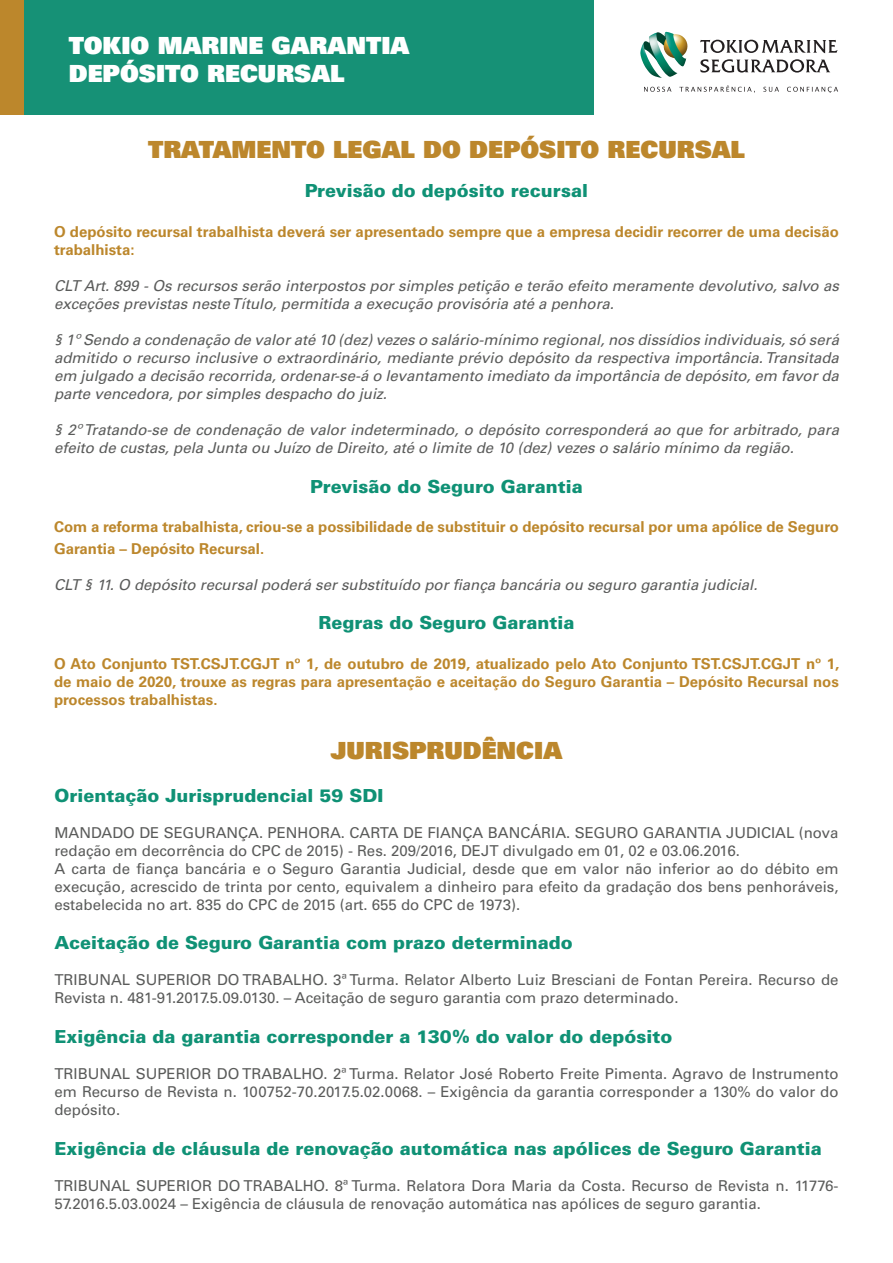
<style>
.page{position:relative;width:893px;height:1263px;background:#fff}
.page>*{position:absolute;margin:0;border:0;box-sizing:border-box;transform-origin:0 0}
.t1{font:23.7px "Univers LT Std X Black";color:#bc872c}
.t2{font:23.7px/28.3px "Univers LT Std X Black";color:#fff}
.t3{font:900 18px "Univers LT Std";color:#0f9175}
.t4{font:15px/18px "Univers LT Std";color:#5a5b5a}
.t5{font:italic 15px/18px "Univers LT Std";color:#5a5b5a}
.t6{font:700 15px/18px "Univers LT Std";color:#bc872c}
</style>
<div class="page">
<div style="left:0;top:0;width:594px;height:115px;background:#169176"></div>
<svg style="left:644px;top:85px;width:194px;height:8px"></svg>
<img style="left:640px;top:32px;width:48px;height:46px">
<svg style="left:700px;top:40px;width:137px;height:33px"></svg>
<div style="left:0;top:0;width:24px;height:115px;background:#bc872c"></div>
<h1 class="t2" style="left:69px;top:31px;width:342px">TOKIO MARINE GARANTIA<br>DEPÓSITO RECURSAL</h1>
<h1 class="t1" style="left:148px;top:134px;width:598px">TRATAMENTO LEGAL DO DEPÓSITO RECURSAL</h1>
<p class="t3" style="left:305px;top:180px;width:285px">Previsão do depósito recursal</p>
<p class="t6" style="left:54px;top:223px;width:786px">O depósito recursal trabalhista deverá ser apresentado sempre que a empresa decidir recorrer de uma decisão trabalhista:</p>
<p class="t5" style="left:54px;top:277px;width:786px">CLT Art. 899 - Os recursos serão interpostos por simples petição e terão efeito meramente devolutivo, salvo as exceções previstas neste Título, permitida a execução provisória até a penhora.</p>
<p class="t5" style="left:54px;top:331px;width:786px;text-align:justify">§ 1º Sendo a condenação de valor até 10 (dez) vezes o salário-mínimo regional, nos dissídios individuais, só será admitido o recurso inclusive o extraordinário, mediante prévio depósito da respectiva importância. Transitada em julgado a decisão recorrida, ordenar-se-á o levantamento imediato da importância de depósito, em favor da parte vencedora, por simples despacho do juiz.</p>
<p class="t5" style="left:54px;top:421px;width:786px">§ 2º Tratando-se de condenação de valor indeterminado, o depósito corresponderá ao que for arbitrado, para efeito de custas, pela Junta ou Juízo de Direito, até o limite de 10 (dez) vezes o salário mínimo da região.</p>
<p class="t3" style="left:310px;top:475px;width:274px">Previsão do Seguro Garantia</p>
<p class="t6" style="left:54px;top:516px;width:786px;line-height:21.6px">Com a reforma trabalhista, criou-se a possibilidade de substituir o depósito recursal por uma apólice de Seguro<br>Garantia – Depósito Recursal.</p>
<p class="t5" style="left:54px;top:576px;width:705px">CLT § 11. O depósito recursal poderá ser substituído por fiança bancária ou seguro garantia judicial.</p>
<p class="t3" style="left:318px;top:612px;width:258px">Regras do Seguro Garantia</p>
<p class="t6" style="left:54px;top:655px;width:787px;text-align:justify">O Ato Conjunto TST.CSJT.CGJT nº 1, de outubro de 2019, atualizado pelo Ato Conjunto TST.CSJT.CGJT nº 1, de maio de 2020, trouxe as regras para apresentação e aceitação do Seguro Garantia – Depósito Recursal nos processos trabalhistas.</p>
<h1 class="t1" style="left:331px;top:735px;width:233px">JURISPRUDÊNCIA</h1>
<p class="t3" style="left:54px;top:784px;width:330px">Orientação Jurisprudencial 59 SDI</p>
<p class="t4" style="left:54px;top:823px;width:786px">MANDADO DE SEGURANÇA. PENHORA. CARTA DE FIANÇA BANCÁRIA. SEGURO GARANTIA JUDICIAL (nova redação em decorrência do CPC de 2015) - Res. 209/2016, DEJT divulgado em 01, 02 e 03.06.2016.<br>A carta de fiança bancária e o Seguro Garantia Judicial, desde que em valor não inferior ao do débito em execução, acrescido de trinta por cento, equivalem a dinheiro para efeito da gradação dos bens penhoráveis, estabelecida no art. 835 do CPC de 2015 (art. 655 do CPC de 1973).</p>
<p class="t3" style="left:54px;top:932px;width:520px">Aceitação de Seguro Garantia com prazo determinado</p>
<p class="t4" style="left:54px;top:971px;width:786px">TRIBUNAL SUPERIOR DO TRABALHO. 3ª Turma. Relator Alberto Luiz Bresciani de Fontan Pereira. Recurso de<br>Revista n. 481-91.2017.5.09.0130. – Aceitação de seguro garantia com prazo determinado.</p>
<p class="t3" style="left:54px;top:1025px;width:620px">Exigência da garantia corresponder a 130% do valor do depósito</p>
<p class="t4" style="left:54px;top:1065px;width:786px;text-align:justify">TRIBUNAL SUPERIOR DO TRABALHO. 2ª Turma. Relator José Roberto Freite Pimenta. Agravo de Instrumento em Recurso de Revista n. 100752-70.2017.5.02.0068. – Exigência da garantia corresponder a 130% do valor do depósito.</p>
<p class="t3" style="left:54px;top:1137px;width:769px">Exigência de cláusula de renovação automática nas apólices de Seguro Garantia</p>
<p class="t4" style="left:54px;top:1176px;width:786px">TRIBUNAL SUPERIOR DO TRABALHO. 8ª Turma. Relatora Dora Maria da Costa. Recurso de Revista n. 11776-<br>57.2016.5.03.0024 – Exigência de cláusula de renovação automática nas apólices de seguro garantia.</p>
</div>
